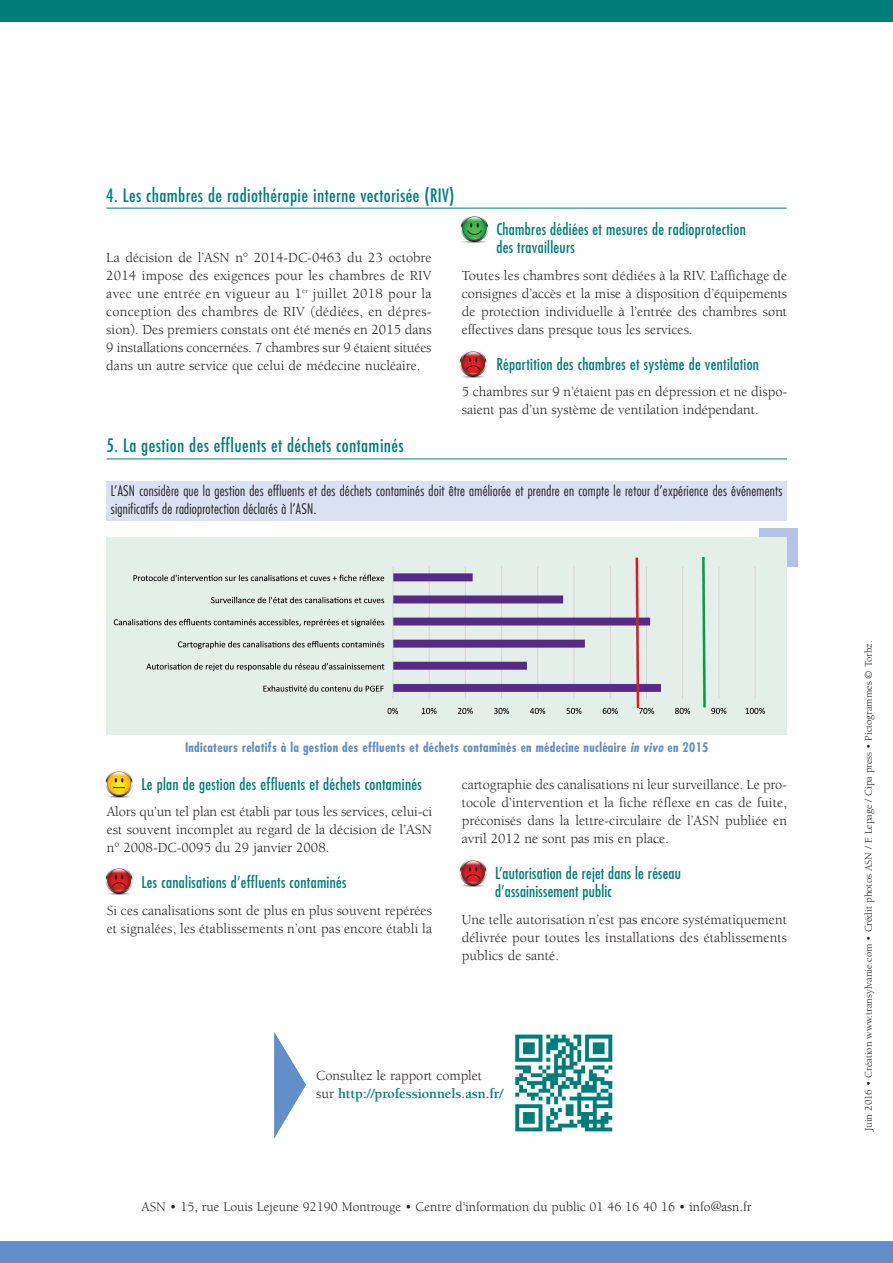
<style>
.page{position:relative;width:893px;height:1263px;background:#fff}
.page>*{position:absolute;margin:0;border:0;box-sizing:border-box;transform-origin:0 0}
.t1{font:500 condensed 18px "Futura";letter-spacing:.02em;color:#007e7a}
.t2{font:condensed 15.75px/18px "Futura";letter-spacing:.02em;color:#007e7a}
.t3{font:14.25px/18px "Berkeley";color:#231f20;text-align:justify}
.t4{font:300 condensed 14.25px/18px "Futura";letter-spacing:.015em;color:#231f20}
.t5{font:700 14.25px/18px "Berkeley";letter-spacing:-.005em;color:#007e7a}
.t6{font:13.5px "Berkeley";color:#231f20}
.t7{font:700 condensed 12.75px "Futura";letter-spacing:.025em;color:#628ec9}
.t8{font:10.5px "Berkeley";color:#231f20}
.s1{font-style:italic}
.s2{font-weight:400;color:#231f20}
</style>
<div class="page">
<div style="left:0;top:1242px;width:893px;height:21px;background:#628ec9"></div>
<div style="left:0;top:0;width:893px;height:21px;background:#007e7a"></div>
<hr style="left:106px;top:208px;width:681px;height:1px;background:#007e7a">
<svg style="left:274px;top:1032px;width:32px;height:107px"></svg>
<img style="left:515px;top:1034px;width:98px;height:98px">
<img style="left:459px;top:350px;width:28px;height:28px">
<div style="left:107px;top:482px;width:680px;height:39px;background:#dae2f2"></div>
<hr style="left:107px;top:458px;width:680px;height:1px;background:#007e7a">
<img style="left:460px;top:216px;width:29px;height:27px">
<img style="left:105px;top:771px;width:28px;height:27px">
<img style="left:105px;top:867px;width:28px;height:28px">
<img style="left:459px;top:859px;width:28px;height:28px">
<div style="left:760px;top:528px;width:38px;height:38px;background:#b2c3e4"></div>
<img style="left:107px;top:537px;width:680px;height:197px">
<p class="t1" style="left:106px;top:187px;width:350px">4. Les chambres de radiothérapie interne vectorisée (RIV)</p>
<p class="t3" style="left:106px;top:249px;width:327px">La décision de l’ASN n° 2014-DC-0463 du 23 octobre 2014 impose des exigences pour les chambres de RIV avec une entrée en vigueur au 1<sup>er</sup> juillet 2018 pour la conception des chambres de RIV (dédiées, en dépres&shy;sion). Des premiers constats ont été menés en 2015 dans 9 installations concernées. 7 chambres sur 9 étaient situées dans un autre service que celui de médecine nucléaire.</p>
<p class="t1" style="left:107px;top:438px;width:299px">5. La gestion des effluents et déchets contaminés</p>
<p class="t2" style="left:496px;top:221px;width:251px">Chambres dédiées et mesures de radioprotection des travailleurs</p>
<p class="t3" style="left:462px;top:267px;width:327px">Toutes les chambres sont dédiées à la RIV. L’affichage de consignes d’accès et la mise à disposition d’équipements de protection individuelle à l’entrée des chambres sont effectives dans presque tous les services.</p>
<p class="t2" style="left:496px;top:356px;width:264px">Répartition des chambres et système de ventilation</p>
<p class="t3" style="left:462px;top:384px;width:327px">5 chambres sur 9 n’étaient pas en dépression et ne dispo&shy;saient pas d’un système de ventilation indépendant.</p>
<p class="t4" style="left:111px;top:483px;width:673px">L’ASN considère que la gestion des effluents et des déchets contaminés doit être améliorée et prendre en compte le retour d’expérience des événements significatifs de radioprotection déclarés à l’ASN.</p>
<p class="t7" style="left:185px;top:742px;width:525px">Indicateurs relatifs à la gestion des effluents et déchets contaminés en médecine nucléaire <span class="s1">in vivo</span> en 2015</p>
<p class="t2" style="left:141px;top:776px;width:282px">Le plan de gestion des effluents et déchets contaminés</p>
<p class="t3" style="left:107px;top:804px;width:327px">Alors qu’un tel plan est établi par tous les services, celui-ci est souvent incomplet au regard de la décision de l’ASN n° 2008-DC-0095 du 29 janvier 2008.</p>
<p class="t2" style="left:141px;top:875px;width:207px">Les canalisations d’effluents contaminés</p>
<p class="t3" style="left:107px;top:902px;width:327px">Si ces canalisations sont de plus en plus souvent repérées et signalées, les établissements n’ont pas encore établi la</p>
<p class="t3" style="left:462px;top:777px;width:327px">cartographie des canalisations ni leur surveillance. Le pro&shy;tocole d’intervention et la fiche réflexe en cas de fuite, préconisés dans la lettre-circulaire de l’ASN publiée en avril 2012 ne sont pas mis en place.</p>
<p class="t2" style="left:495px;top:866px;width:187px">L’autorisation de rejet dans le réseau d’assainissement public</p>
<p class="t3" style="left:462px;top:911px;width:327px">Une telle autorisation n’est pas encore systématiquement délivrée pour toutes les installations des établissements publics de santé.</p>
<p class="t5" style="left:316px;top:1068px;width:188px"><span class="s2">Consultez le rapport complet sur</span> http://professionnels.asn.fr/</p>
<p class="t6" style="left:142px;top:1202px;width:611px">ASN • 15, rue Louis Lejeune 92190 Montrouge • Centre d’information du public 01 46 16 40 16 • info@asn.fr</p>
<p class="t8" style="left:864px;top:1131px;width:492px;rotate:-90deg">Juin 2016 • Création www.transylvanie.com • Crédit photos ASN / F. Lepage / Cipa press • Pictogrammes © Torbz.</p>
</div>
